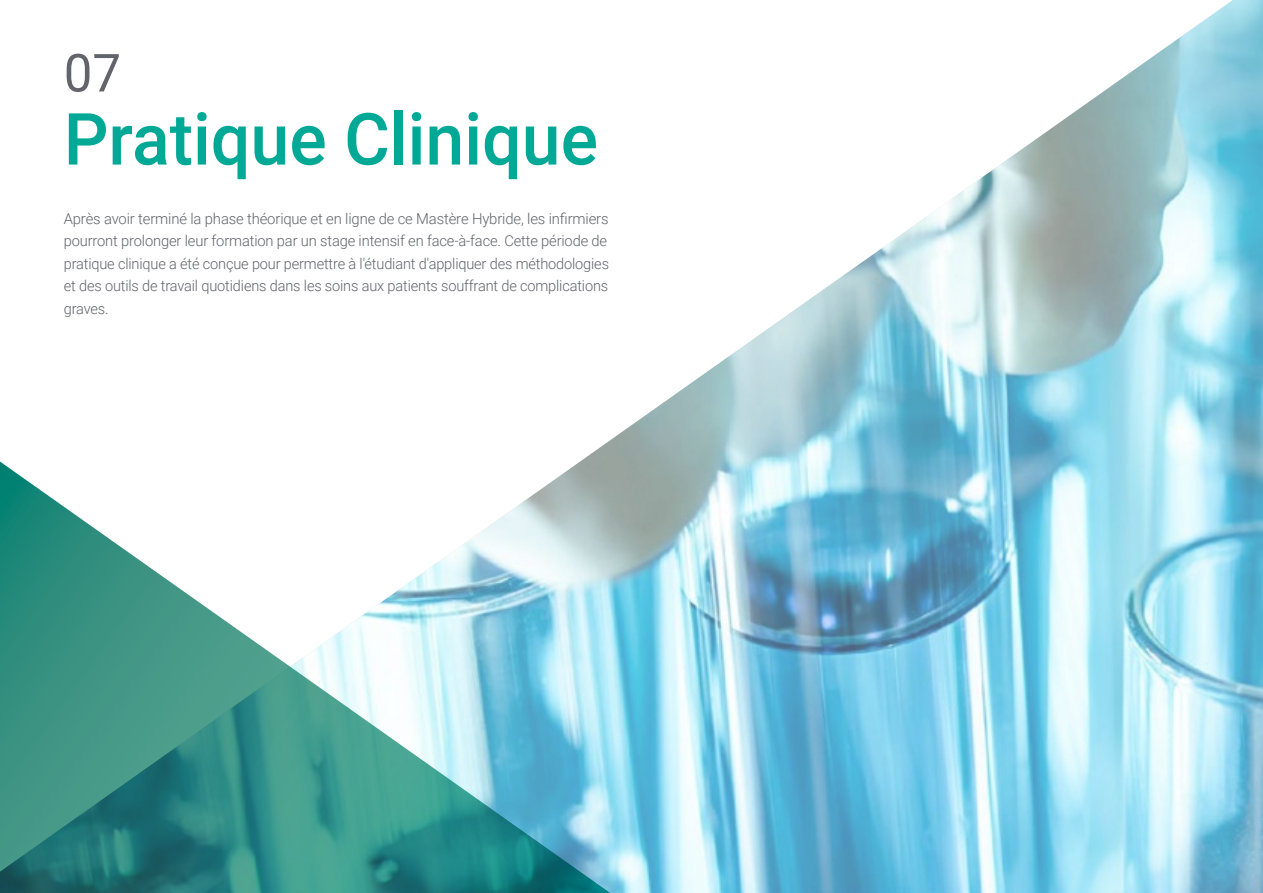
<style>
.page{position:relative;width:1263px;height:893px;background:#fff}
.page>*{position:absolute;margin:0;border:0;box-sizing:border-box;transform-origin:0 0}
.t1{font:500 72px "Roboto";color:#00a996}
.t2{font:52.5px "Roboto";color:#61646a}
.t3{font:300 15px/22.5px "Roboto";letter-spacing:-.01em;color:#61646a}
</style>
<div class="page">
<img style="left:602px;top:0;width:661px;height:893px">
<svg style="left:0;top:446px;width:640px;height:447px"></svg>
<h2 class="t2" style="left:64px;top:36px;width:59px">07</h2>
<h1 class="t1" style="left:64px;top:89px;width:536px">Pratique Clinique</h1>
<p class="t3" style="left:64px;top:207px;width:547px">Après avoir terminé la phase théorique et en ligne de ce Mastère Hybride, les infirmiers pourront prolonger leur formation par un stage intensif en face-à-face. Cette période de pratique clinique a été conçue pour permettre à l'étudiant d'appliquer des méthodologies et des outils de travail quotidiens dans les soins aux patients souffrant de complications graves.</p>
</div>
